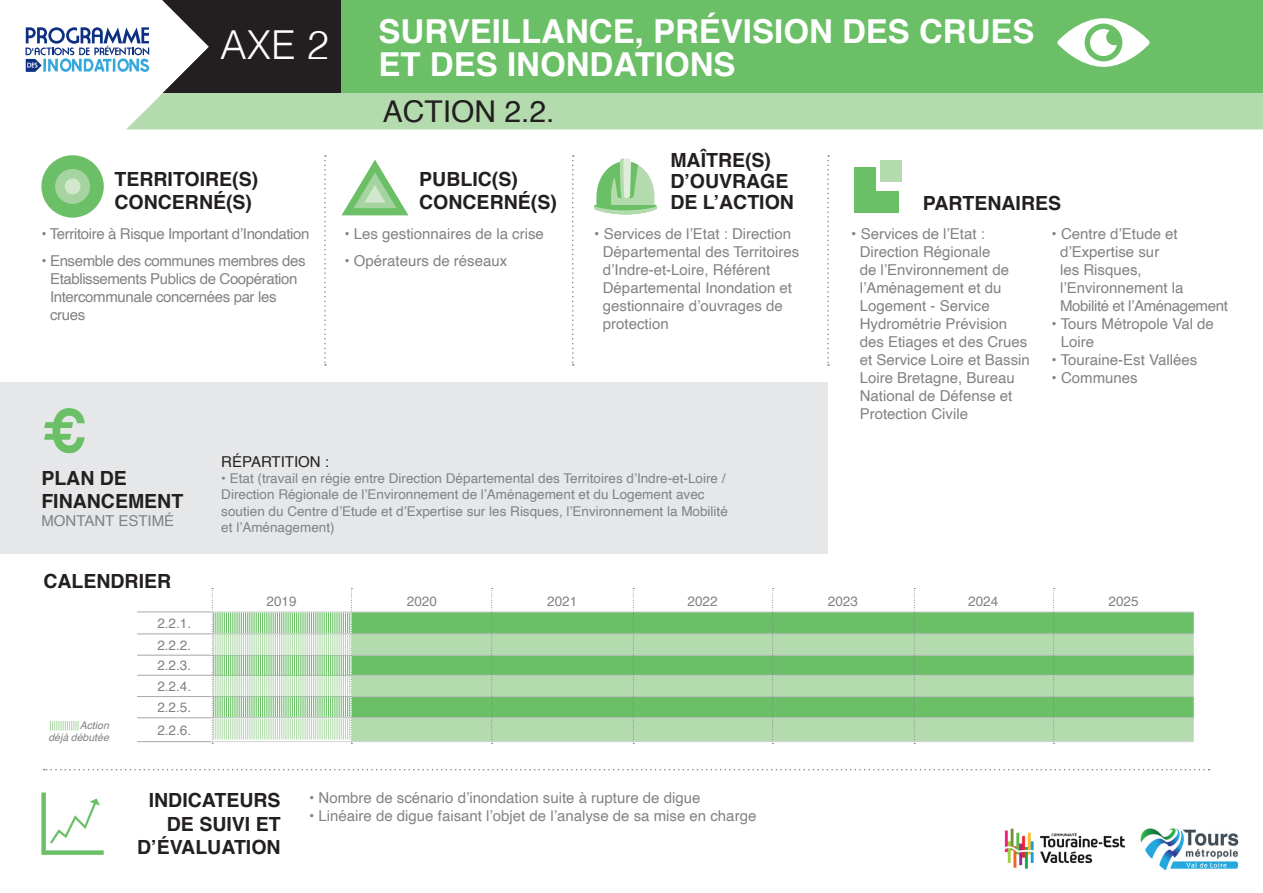
<style>
.page{position:relative;width:1263px;height:893px;background:#fff}
.page>*{position:absolute;margin:0;border:0;box-sizing:border-box;transform-origin:0 0}
.t1{font:700 59.85px "Helvetica";color:#6bc067}
.t2{font:300 39.9px "Helvetica";color:#fff}
.t3{font:700 33px "Helvetica";color:#fff}
.t4{font:30px "Helvetica";color:#231f20}
.t5{font:700 19.5px/21px "Helvetica";color:#231f20}
.t6{font:15px/18px "Helvetica";color:#808285}
.t7{font:15px/18px "Helvetica";letter-spacing:-.025em;color:#808285}
.t8{font:15px "Helvetica";color:#231f20}
.t9{font:13.5px "Helvetica";color:#808285}
.t10{font:italic 10.5px "Helvetica";color:#808285}
</style>
<div class="page">
<div style="left:127px;top:92px;width:1136px;height:37px;background:#b4dbae"></div>
<div style="left:159px;top:0;width:182px;height:92px;background:#231f20"></div>
<div style="left:0;top:382px;width:827px;height:171px;background:#e6e7e9"></div>
<svg style="left:594px;top:159px;width:63px;height:55px"></svg>
<svg style="left:324px;top:155px;width:2px;height:211px"></svg>
<svg style="left:44px;top:769px;width:1165px;height:1px"></svg>
<svg style="left:41px;top:792px;width:63px;height:63px"></svg>
<svg style="left:572px;top:155px;width:2px;height:211px"></svg>
<svg style="left:827px;top:155px;width:2px;height:211px"></svg>
<div style="left:341px;top:0;width:922px;height:92px;background:#6bc067"></div>
<div style="left:41px;top:155px;width:63px;height:63px;background:#6bc067;border-radius:50%"></div>
<div style="left:55px;top:169px;width:35px;height:35px;background:#a6d4a0;border-radius:50%"></div>
<div style="left:65px;top:178px;width:15px;height:16px;background:#d1e8cc;border-radius:50%"></div>
<div style="left:854px;top:167px;width:22px;height:35px;background:#6bc067"></div>
<div style="left:854px;top:191px;width:22px;height:22px;background:#6bc067"></div>
<div style="left:870px;top:191px;width:29px;height:22px;background:#6bc067"></div>
<div style="left:880px;top:160px;width:22px;height:22px;background:#b4dbae"></div>
<svg style="left:1057px;top:18px;width:93px;height:49px"></svg>
<svg style="left:342px;top:160px;width:66px;height:55px"></svg>
<svg style="left:26px;top:0;width:183px;height:113px"></svg>
<img style="left:1005px;top:828px;width:120px;height:41px">
<img style="left:1140px;top:828px;width:99px;height:42px">
<svg style="left:50px;top:721px;width:29px;height:10px"></svg>
<svg style="left:137px;top:588px;width:1057px;height:156px"></svg>
<p class="t2" style="left:220px;top:11px;width:110px">AXE 2</p>
<p class="t5" style="left:115px;top:169px;width:145px">TERRITOIRE(S)</p>
<p class="t5" style="left:115px;top:192px;width:139px">CONCERNÉ(S)</p>
<p class="t3" style="left:379px;top:5px;width:657px">SURVEILLANCE, PRÉVISION DES CRUES</p>
<p class="t3" style="left:379px;top:38px;width:358px">ET DES INONDATIONS</p>
<p class="t4" style="left:383px;top:88px;width:173px">ACTION 2.2.</p>
<p class="t5" style="left:419px;top:169px;width:100px">PUBLIC(S)</p>
<p class="t5" style="left:419px;top:192px;width:139px">CONCERNÉ(S)</p>
<p class="t5" style="left:670px;top:150px;width:125px">MAÎTRE(S)<br>D’OUVRAGE<br>DE L’ACTION</p>
<p class="t5" style="left:923px;top:192px;width:140px">PARTENAIRES</p>
<p class="t7" style="left:41px;top:226px;width:270px">• Territoire à Risque Important d’Inondation</p>
<p class="t7" style="left:50px;top:252px;width:257px;text-indent:-9px">• Ensemble des communes membres des<br>Etablissements Publics de Coopération<br>Intercommunale concernées par les crues</p>
<p class="t6" style="left:344px;top:226px;width:201px">• Les gestionnaires de la crise</p>
<p class="t6" style="left:344px;top:252px;width:164px">• Opérateurs de réseaux</p>
<p class="t6" style="left:594px;top:226px;width:198px">• Services de l’Etat : Direction</p>
<p class="t6" style="left:603px;top:244px;width:198px">Départemental des Territoires</p>
<p class="t6" style="left:603px;top:262px;width:169px">d’Indre-et-Loire, Référent</p>
<p class="t6" style="left:603px;top:280px;width:191px">Départemental Inondation et</p>
<p class="t6" style="left:603px;top:298px;width:182px">gestionnaire d’ouvrages de</p>
<p class="t6" style="left:603px;top:316px;width:67px">protection</p>
<p class="t1" style="left:42px;top:383px;width:46px">€</p>
<p class="t5" style="left:41px;top:468px;width:87px">PLAN DE</p>
<p class="t5" style="left:41px;top:491px;width:143px">FINANCEMENT</p>
<p class="t6" style="left:41px;top:512px;width:134px">MONTANT ESTIMÉ</p>
<p class="t5" style="left:43px;top:571px;width:129px">CALENDRIER</p>
<p class="t8" style="left:221px;top:450px;width:109px">RÉPARTITION :</p>
<p class="t9" style="left:221px;top:468px;width:506px">• Etat (travail en régie entre Direction Départemental des Territoires d’Indre-et-Loire /</p>
<p class="t9" style="left:221px;top:484px;width:485px">Direction Régionale de l’Environnement de l’Aménagement et du Logement avec</p>
<p class="t9" style="left:221px;top:500px;width:508px">soutien du Centre d’Etude et d’Expertise sur les Risques, l’Environnement la Mobilité</p>
<p class="t9" style="left:221px;top:517px;width:115px">et l’Aménagement)</p>
<p class="t6" style="left:851px;top:226px;width:135px">• Services de l’Etat :</p>
<p class="t6" style="left:860px;top:244px;width:132px">Direction Régionale</p>
<p class="t6" style="left:860px;top:262px;width:151px">de l’Environnement de</p>
<p class="t6" style="left:860px;top:280px;width:143px">l’Aménagement et du</p>
<p class="t6" style="left:860px;top:298px;width:132px">Logement - Service</p>
<p class="t6" style="left:860px;top:316px;width:149px">Hydrométrie Prévision</p>
<p class="t6" style="left:860px;top:334px;width:169px">des Etiages et des Crues</p>
<p class="t6" style="left:860px;top:352px;width:172px">et Service Loire et Bassin</p>
<p class="t6" style="left:860px;top:370px;width:157px">Loire Bretagne, Bureau</p>
<p class="t6" style="left:860px;top:388px;width:154px">National de Défense et</p>
<p class="t6" style="left:860px;top:406px;width:110px">Protection Civile</p>
<p class="t6" style="left:1051px;top:226px;width:128px">• Centre d’Etude et</p>
<p class="t6" style="left:1060px;top:244px;width:101px">d’Expertise sur</p>
<p class="t6" style="left:1060px;top:262px;width:83px">les Risques,</p>
<p class="t6" style="left:1060px;top:280px;width:125px">l’Environnement la</p>
<p class="t7" style="left:1060px;top:298px;width:169px">Mobilité et l’Aménagement</p>
<p class="t6" style="left:1061px;top:316px;width:155px;text-indent:-9px">• Tours Métropole Val de<br>Loire</p>
<p class="t6" style="left:1051px;top:352px;width:147px">• Touraine-Est Vallées</p>
<p class="t6" style="left:1051px;top:370px;width:88px">• Communes</p>
<p class="t10" style="left:80px;top:717px;width:31px">Action</p>
<p class="t10" style="left:48px;top:729px;width:62px">déjà débutée</p>
<p class="t9" style="left:157px;top:613px;width:35px">2.2.1.</p>
<p class="t9" style="left:157px;top:634px;width:35px">2.2.2.</p>
<p class="t9" style="left:157px;top:655px;width:35px">2.2.3.</p>
<p class="t9" style="left:157px;top:676px;width:35px">2.2.4.</p>
<p class="t9" style="left:157px;top:697px;width:35px">2.2.5.</p>
<p class="t9" style="left:157px;top:720px;width:35px">2.2.6.</p>
<p class="t9" style="left:267px;top:591px;width:32px">2019</p>
<p class="t9" style="left:407px;top:591px;width:32px">2020</p>
<p class="t9" style="left:547px;top:591px;width:32px">2021</p>
<p class="t9" style="left:688px;top:591px;width:32px">2022</p>
<p class="t9" style="left:828px;top:591px;width:32px">2023</p>
<p class="t9" style="left:968px;top:591px;width:32px">2024</p>
<p class="t9" style="left:1108px;top:591px;width:32px">2025</p>
<p class="t5" style="left:149px;top:790px;width:133px">INDICATEURS</p>
<p class="t5" style="left:167px;top:813px;width:115px">DE SUIVI ET</p>
<p class="t5" style="left:137px;top:837px;width:145px">D’ÉVALUATION</p>
<p class="t6" style="left:309px;top:790px;width:393px">• Nombre de scénario d’inondation suite à rupture de digue</p>
<p class="t6" style="left:309px;top:808px;width:449px">• Linéaire de digue faisant l’objet de l’analyse de sa mise en charge</p>
</div>
